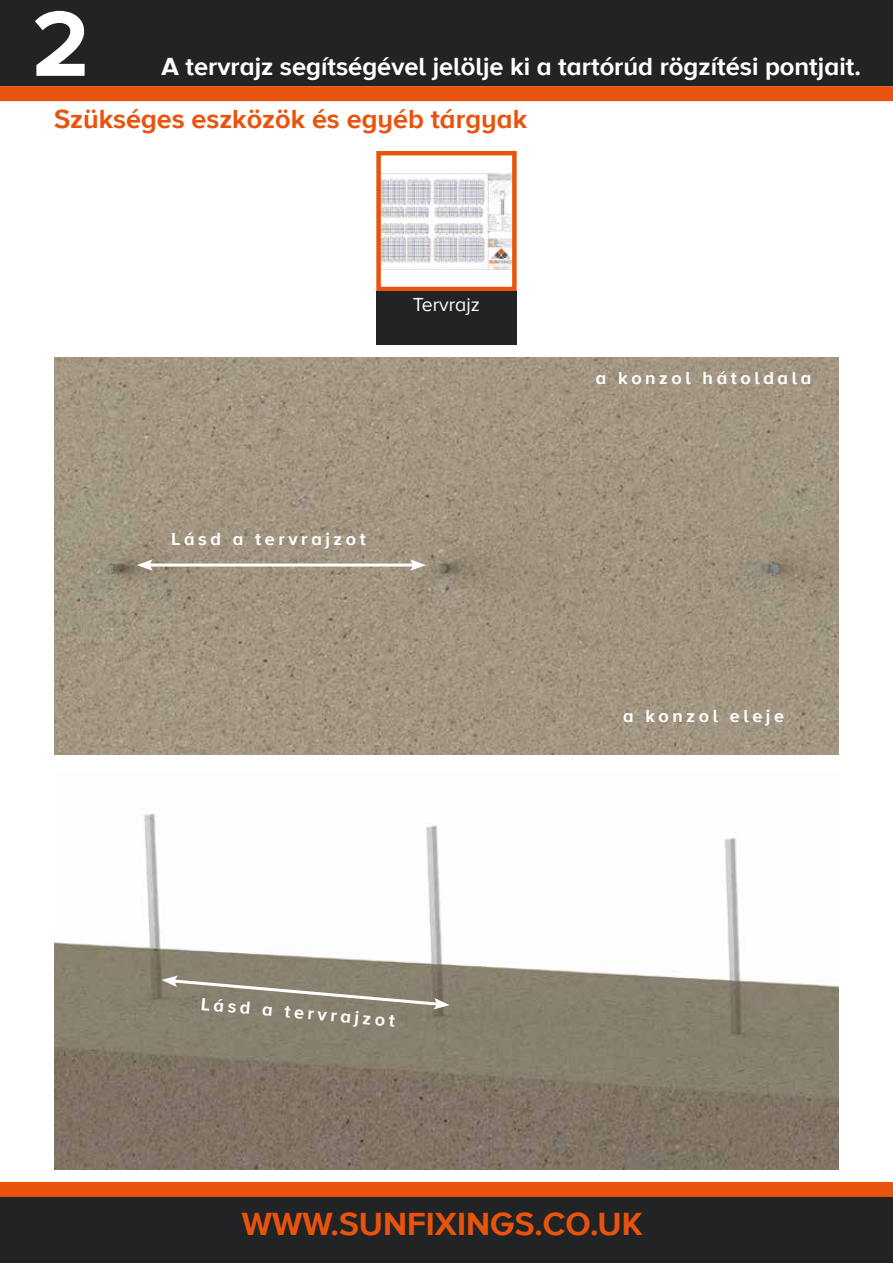
<style>
.page{position:relative;width:893px;height:1263px;background:#fff}
.page>*{position:absolute;margin:0;border:0;box-sizing:border-box;transform-origin:0 0}
.t1{font:700 96px "Proxima Nova A";color:#fff}
.t2{font:700 33px "Proxima Nova A";color:#e9530e}
.t3{font:700 27px "Proxima Nova A";color:#e9530e}
.t4{font:700 25.5px "Proxima Nova A";color:#fff}
.t5{font:19.5px "Proxima Nova A";color:#fff}
.t6{font:700 18px "Proxima Nova A";letter-spacing:.2em;color:#fff}
</style>
<div class="page">
<div style="left:0;top:0;width:893px;height:86px;background:#222324"></div>
<div style="left:0;top:1195px;width:893px;height:68px;background:#222324"></div>
<div style="left:0;top:1182px;width:893px;height:15px;background:#e9530e"></div>
<div style="left:0;top:86px;width:893px;height:15px;background:#e9530e"></div>
<img style="left:381px;top:173px;width:131px;height:96px">
<div style="left:376px;top:151px;width:141px;height:140px;border:4px solid #e9530e"></div>
<div style="left:376px;top:291px;width:141px;height:53px;background:#222324"></div>
<img style="left:54px;top:357px;width:785px;height:397px">
<img style="left:54px;top:813px;width:785px;height:356px">
<hr style="left:147px;top:563px;width:269px;height:3px;background:#fff">
<svg style="left:137px;top:559px;width:16px;height:12px"></svg>
<svg style="left:410px;top:559px;width:16px;height:12px"></svg>
<svg style="left:162px;top:975px;width:288px;height:34px;background:#928c7b"></svg>
<h1 class="t1" style="left:32px;top:-11px;width:59px">2</h1>
<h3 class="t3" style="left:54px;top:103px;width:475px">Szükséges eszközök és egyéb tárgyak</h3>
<h3 class="t4" style="left:162px;top:52px;width:701px">A tervrajz segítségével jelölje ki a tartórúd rögzítési pontjait.</h3>
<p class="t5" style="left:413px;top:293px;width:69px">Tervrajz</p>
<p class="t6" style="left:171px;top:528px;width:196px">Lásd a tervrajzot</p>
<p class="t6" style="left:202px;top:994px;width:196px;rotate:5deg">Lásd a tervrajzot</p>
<p class="t6" style="left:596px;top:368px;width:217px">a konzol hátoldala</p>
<p class="t6" style="left:623px;top:705px;width:162px">a konzol eleje</p>
<h2 class="t2" style="left:242px;top:1205px;width:402px">WWW.SUNFIXINGS.CO.UK</h2>
</div>
